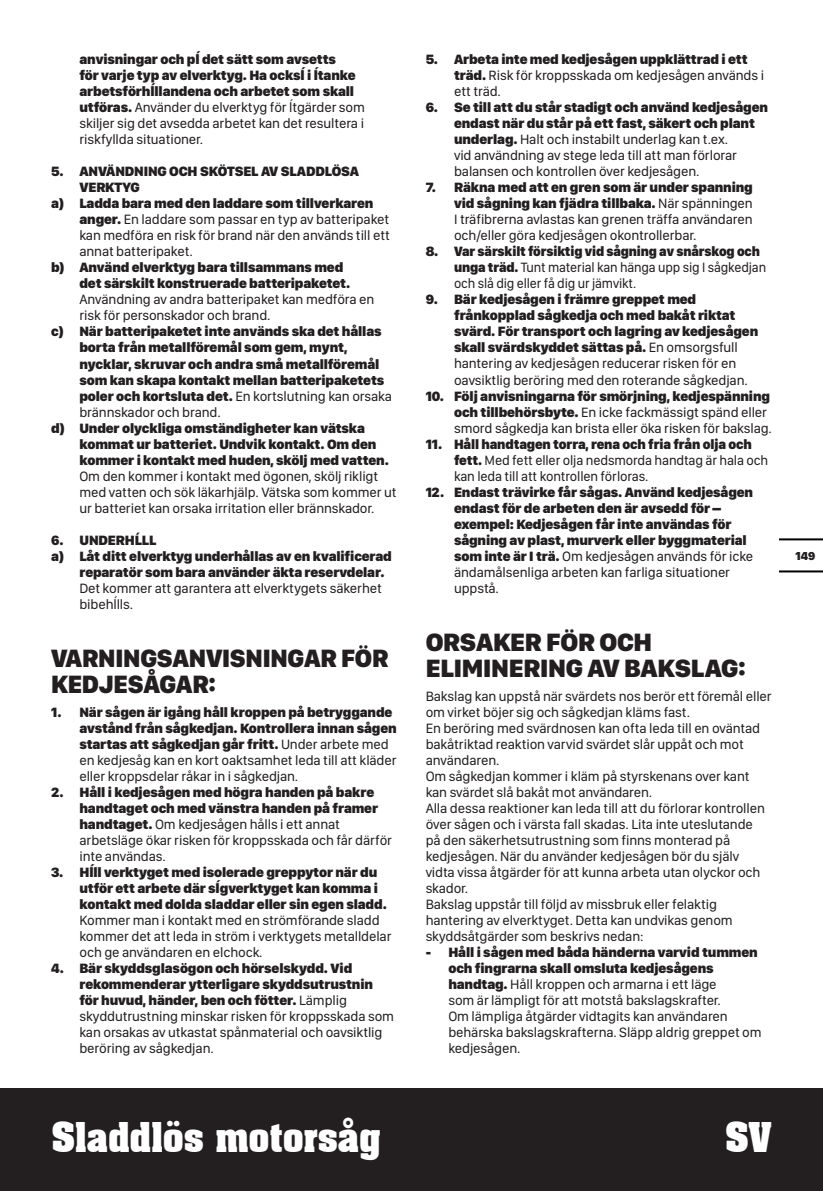
<style>
.page{position:relative;width:823px;height:1191px;background:#fff}
.page>*{position:absolute;margin:0;border:0;box-sizing:border-box;transform-origin:0 0}
.t1{font:700 40px "Aachen BT";letter-spacing:-.025em;color:#fff;scale:.95 1}
.t2{font:900 26px/26px "SF Compact Display";letter-spacing:-.01em;color:#231f20}
.t3{font:14px/16px "SF Compact Display";letter-spacing:-.01em;color:#231f20}
.t4{font:900 14px/16px "SF Compact Display";letter-spacing:-.01em;color:#231f20}
.t5{font:14px/16px "SF Compact Display";letter-spacing:-.01em;color:#231f20;scale:.95 1}
.t6{font:900 12px "SF Compact Display";color:#231f20}
.s1{font-weight:400}
.s2{font-weight:900}
</style>
<div class="page">
<div style="left:0;top:1089px;width:822px;height:102px;background:#231f20"></div>
<hr style="left:779px;top:570px;width:43px;height:2px;background:#000">
<hr style="left:779px;top:538px;width:43px;height:2px;background:#000">
<p class="t4" style="left:79px;top:53px;width:287px">anvisningar och pĺ det sätt som avsetts<br>för varje typ av elverktyg. Ha ocksĺ i ĺtanke arbetsförhĺllandena och arbetet som skall utföras. <span class="s1">Använder du elverktyg för ĺtgärder som skiljer sig det avsedda arbetet kan det resultera i riskfyllda situationer.</span></p>
<p class="t4" style="left:51px;top:165px;width:309px">5. ANVÄNDNING OCH SKÖTSEL AV SLADDLÖSA</p>
<p class="t4" style="left:79px;top:181px;width:62px">VERKTYG</p>
<p class="t4" style="left:51px;top:197px;width:323px">a) Ladda bara med den laddare som tillverkaren</p>
<p class="t3" style="left:79px;top:213px;width:311px"><span class="s2">anger.</span> En laddare som passar en typ av batteripaket</p>
<p class="t3" style="left:79px;top:229px;width:312px">kan medföra en risk för brand när den används till ett</p>
<p class="t3" style="left:79px;top:245px;width:115px">annat batteripaket.</p>
<p class="t4" style="left:79px;top:261px;width:272px;text-indent:-28px">b) Använd elverktyg bara tillsammans med det särskilt konstruerade batteripaketet.</p>
<p class="t3" style="left:79px;top:293px;width:296px">Användning av andra batteripaket kan medföra en risk för personskador och brand.</p>
<p class="t4" style="left:79px;top:325px;width:314px;text-indent:-28px">c) När batteripaketet inte används ska det hållas borta från metallföremål som gem, mynt, nycklar, skruvar och andra små metallföremål som kan skapa kontakt mellan batteripaketets poler och kortsluta det. <span class="s1">En kortslutning kan orsaka brännskador och brand.</span></p>
<p class="t4" style="left:79px;top:421px;width:311px;text-indent:-28px">d) Under olyckliga omständigheter kan vätska kommat ur batteriet. Undvik kontakt. Om den kommer i kontakt med huden, skölj med vatten.</p>
<p class="t3" style="left:79px;top:469px;width:318px">Om den kommer i kontakt med ögonen, skölj rikligt med vatten och sök läkarhjälp. Vätska som kommer ut ur batteriet kan orsaka irritation eller brännskador.</p>
<p class="t4" style="left:51px;top:533px;width:107px">6. UNDERHĹLL</p>
<p class="t4" style="left:51px;top:549px;width:342px">a) Låt ditt elverktyg underhållas av en kvalificerad</p>
<p class="t4" style="left:79px;top:565px;width:306px">reparatör som bara använder äkta reservdelar.</p>
<p class="t3" style="left:79px;top:581px;width:304px">Det kommer att garantera att elverktygets säkerhet bibehĺlls.</p>
<h2 class="t2" style="left:51px;top:647px;width:338px">VARNINGSANVISNINGAR FÖR<br>KEDJESÅGAR:</h2>
<p class="t4" style="left:79px;top:705px;width:318px;text-indent:-28px">1. När sågen är igång håll kroppen på betryggande avstånd från sågkedjan. Kontrollera innan sågen startas att sågkedjan går fritt. <span class="s1">Under arbete med en kedjesåg kan en kort oaktsamhet leda till att kläder eller kroppsdelar råkar in i sågkedjan.</span></p>
<p class="t3" style="left:79px;top:785px;width:314px;text-indent:-28px"><span class="s2">2. Håll i kedjesågen med högra handen på bakre handtaget och med vänstra handen på framer handtaget.</span> Om kedjesågen hålls i ett annat arbetsläge ökar risken för kroppsskada och får därför inte användas.</p>
<p class="t4" style="left:79px;top:865px;width:309px;text-indent:-28px">3. Hĺll verktyget med isolerade greppytor när du utför ett arbete där sĺgverktyget kan komma i kontakt med dolda sladdar eller sin egen sladd.</p>
<p class="t3" style="left:79px;top:913px;width:313px">Kommer man i kontakt med en strömförande sladd kommer det att leda in ström i verktygets metalldelar och ge användaren en elchock.</p>
<p class="t3" style="left:79px;top:961px;width:316px;text-indent:-28px"><span class="s2">4. Bär skyddsglasögon och hörselskydd. Vid rekommenderar ytterligare skyddsutrustnin för huvud, händer, ben och fötter.</span> Lämplig skyddutrustning minskar risken för kroppsskada som kan orsakas av utkastat spånmaterial och oavsiktlig beröring av sågkedjan.</p>
<p class="t3" style="left:454px;top:53px;width:311px;text-indent:-28px"><span class="s2">5. Arbeta inte med kedjesågen uppklättrad i ett träd.</span> Risk för kroppsskada om kedjesågen används i ett träd.</p>
<p class="t3" style="left:454px;top:101px;width:315px;text-indent:-28px"><span class="s2">6. Se till att du står stadigt och använd kedjesågen endast när du står på ett fast, säkert och plant underlag.</span> Halt och instabilt underlag kan t.ex.<br>vid användning av stege leda till att man förlorar balansen och kontrollen över kedjesågen.</p>
<p class="t3" style="left:454px;top:181px;width:300px;text-align:justify;text-indent:-28px"><span class="s2">7. Räkna med att en gren som är under spanning vid sågning kan fjädra tillbaka.</span> När spänningen I träfibrerna avlastas kan grenen träffa användaren och/eller göra kedjesågen okontrollerbar.</p>
<p class="t5" style="left:454px;top:245px;width:330px;text-indent:-28px"><span class="s2">8. Var särskilt försiktig vid sågning av snårskog och unga träd.</span> Tunt material kan hänga upp sig I sågkedjan och slå dig eller få dig ur jämvikt.</p>
<p class="t4" style="left:454px;top:293px;width:305px;text-indent:-28px">9. Bär kedjesågen i främre greppet med frånkopplad sågkedja och med bakåt riktat svärd. För transport och lagring av kedjesågen skall svärdskyddet sättas på. <span class="s1">En omsorgsfull hantering av kedjesågen reducerar risken för en oavsiktlig beröring med den roterande sågkedjan.</span></p>
<p class="t3" style="left:454px;top:389px;width:319px;text-indent:-28px"><span class="s2">10. Följ anvisningarna för smörjning, kedjespänning och tillbehörsbyte.</span> En icke fackmässigt spänd eller smord sågkedja kan brista eller öka risken för bakslag.</p>
<p class="t3" style="left:454px;top:437px;width:315px;text-indent:-28px"><span class="s2">11. Håll handtagen torra, rena och fria från olja och fett.</span> Med fett eller olja nedsmorda handtag är hala och kan leda till att kontrollen förloras.</p>
<p class="t4" style="left:454px;top:485px;width:300px;text-indent:-28px">12. Endast trävirke får sågas. Använd kedjesågen endast för de arbeten den är avsedd för – exempel: Kedjesågen får inte användas för sågning av plast, murverk eller byggmaterial som inte är I trä. <span class="s1">Om kedjesågen används för icke ändamålsenliga arbeten kan farliga situationer uppstå.</span></p>
<h2 class="t2" style="left:425px;top:631px;width:321px">ORSAKER FÖR OCH<br>ELIMINERING AV BAKSLAG:</h2>
<p class="t3" style="left:425px;top:689px;width:347px">Bakslag kan uppstå när svärdets nos berör ett föremål eller om virket böjer sig och sågkedjan kläms fast.<br>En beröring med svärdnosen kan ofta leda till en oväntad bakåtriktad reaktion varvid svärdet slår uppåt och mot användaren.<br>Om sågkedjan kommer i kläm på styrskenans over kant kan svärdet slå bakåt mot användaren.<br>Alla dessa reaktioner kan leda till att du förlorar kontrollen över sågen och i värsta fall skadas. Lita inte uteslutande<br>på den säkerhetsutrustning som finns monterad på kedjesågen. När du använder kedjesågen bör du själv vidta vissa åtgärder för att kunna arbeta utan olyckor och skador.<br>Bakslag uppstår till följd av missbruk eller felaktig hantering av elverktyget. Detta kan undvikas genom skyddsåtgärder som beskrivs nedan:</p>
<p class="t3" style="left:448px;top:945px;width:314px;text-indent:-23px"><span class="s2">- Håll i sågen med båda händerna varvid tummen och fingrarna skall omsluta kedjesågens handtag.</span> Håll kroppen och armarna i ett läge<br>som är lämpligt för att motstå bakslagskrafter.<br>Om lämpliga åtgärder vidtagits kan användaren behärska bakslagskrafterna. Släpp aldrig greppet om kedjesågen.</p>
<p class="t6" style="left:795px;top:552px;width:21px">149</p>
<h1 class="t1" style="left:51px;top:1111px;width:349px">Sladdlös motorsåg</h1>
<h1 class="t1" style="left:724px;top:1111px;width:51px">SV</h1>
</div>
